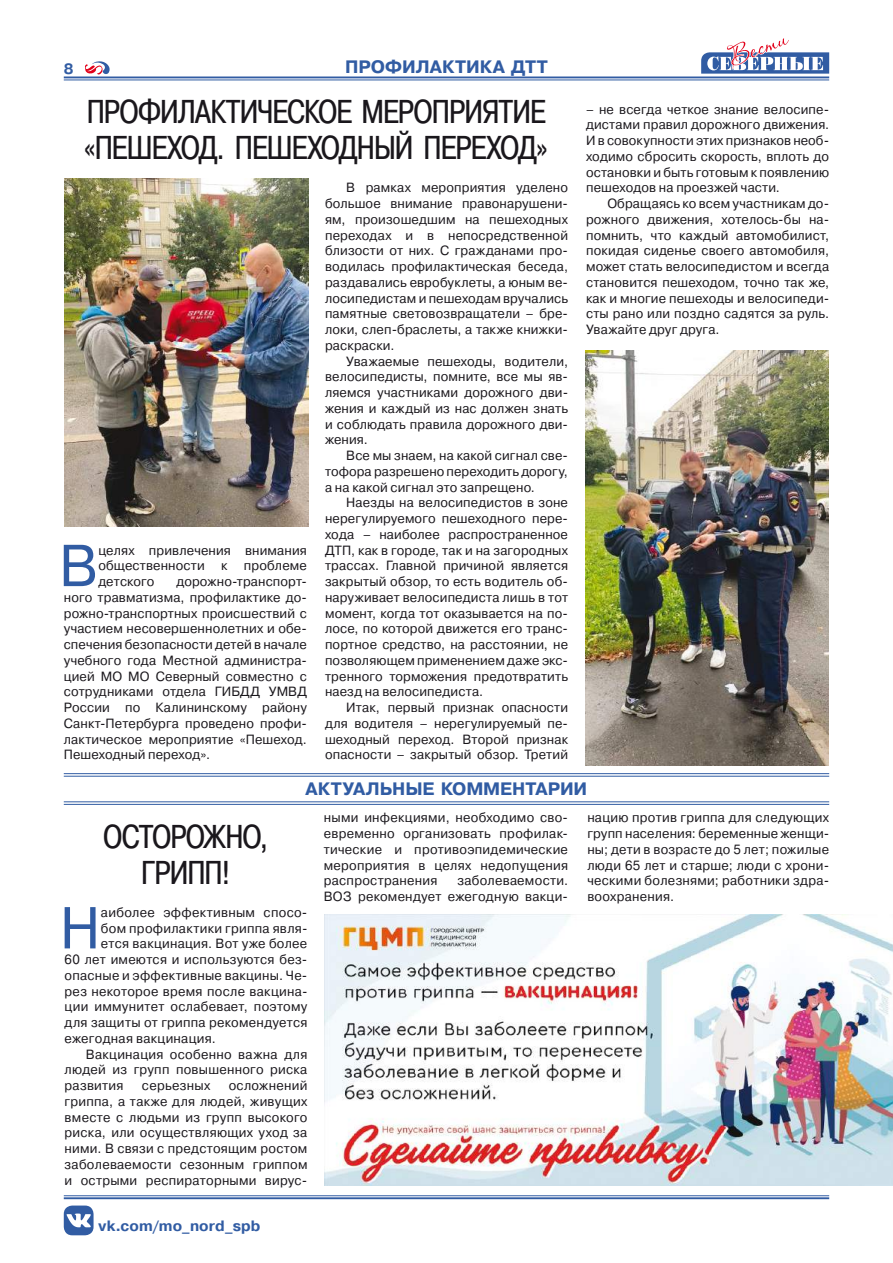
<style>
.page{position:relative;width:893px;height:1263px;background:#fff}
.page>*{position:absolute;margin:0;border:0;box-sizing:border-box;transform-origin:0 0}
.t1{font:58.95px "Pragmatica C";color:#315ca3}
.t2{font:33px/36px "Pragmatica Cond C";letter-spacing:-.015em;color:#1a171c}
.t3{font:700 18px "Pragmatica C";letter-spacing:-.005em;color:#315ca3}
.t4{font:700 15px "Pragmatica C";letter-spacing:.005em;color:#315ca3}
.t5{font:13.35px/15.8px "Pragmatica C";letter-spacing:.02em;color:#1a171c;text-align:justify}
</style>
<div class="page">
<svg style="left:701px;top:38px;width:128px;height:42px"></svg>
<svg style="left:85px;top:61px;width:25px;height:14px"></svg>
<hr style="left:64px;top:1195px;width:765px;height:1px;background:#315ca3">
<hr style="left:64px;top:1197px;width:765px;height:2px;background:#315ca3">
<hr style="left:64px;top:80px;width:765px;height:1px;background:#315ca3">
<hr style="left:64px;top:76px;width:765px;height:2px;background:#315ca3">
<div style="left:64px;top:1205px;width:30px;height:30px;background:#315ca3;border-radius:9px"></div>
<svg style="left:67px;top:1213px;width:24px;height:14px"></svg>
<img style="left:324px;top:914px;width:569px;height:271px">
<hr style="left:64px;top:773px;width:765px;height:1px;background:#315ca3">
<hr style="left:64px;top:801px;width:765px;height:1px;background:#315ca3">
<hr style="left:64px;top:776px;width:765px;height:1px;background:#315ca3">
<hr style="left:64px;top:804px;width:765px;height:1px;background:#315ca3">
<img style="left:64px;top:178px;width:244px;height:348px">
<img style="left:586px;top:351px;width:242px;height:414px">
<p class="t4" style="left:64px;top:63px;width:11px">8</p>
<h3 class="t3" style="left:345px;top:60px;width:204px">ПРОФИЛАКТИКА ДТТ</h3>
<h2 class="t2" style="left:84px;top:97px;width:465px">ПРОФИЛАКТИЧЕСКОЕ МЕРОПРИЯТИЕ «ПЕШЕХОД. ПЕШЕХОДНЫЙ ПЕРЕХОД»</h2>
<h1 class="t1" style="left:59px;top:544px;width:41px">В</h1>
<p class="t5" style="left:98px;top:543px;width:210px">целях привлечения внимания общественности к проблеме детского</p>
<p class="t5" style="left:64px;top:575px;width:245px;text-indent:113px">дорожно-транспорт&shy;ного травматизма, профилактике до&shy;рожно-транспортных происшествий с участием несовершеннолетних и обе&shy;спечения безопасности детей в начале учебного года Местной администра&shy;цией МО МО Северный совместно с сотрудниками отдела ГИБДД УМВД России по Калининскому району Санкт-Петербурга проведено профи&shy;лактическое мероприятие «Пешеход.<br>Пешеходный переход».</p>
<p class="t5" style="left:325px;top:181px;width:245px;text-indent:21px">В рамках мероприятия уделено большое внимание правонарушени&shy;ям, произошедшим на пешеходных переходах и в непосредственной близости от них. С гражданами про&shy;водилась профилактическая беседа, раздавались евробуклеты, а юным ве&shy;лосипедистам и пешеходам вручались памятные световозвращатели – бре&shy;локи, слеп-браслеты, а также книжки&shy;раскраски.</p>
<p class="t5" style="left:325px;top:354px;width:245px;text-indent:21px">Уважаемые пешеходы, водители, велосипедисты, помните, все мы яв&shy;ляемся участниками дорожного дви&shy;жения и каждый из нас должен знать и соблюдать правила дорожного дви&shy;жения.</p>
<p class="t5" style="left:325px;top:449px;width:244px;text-indent:21px">Все мы знаем, на какой сигнал све&shy;тофора разрешено переходить дорогу, а на какой сигнал это запрещено.</p>
<p class="t5" style="left:325px;top:496px;width:245px;text-indent:21px">Наезды на велосипедистов в зоне нерегулируемого пешеходного пере&shy;хода – наиболее распространенное ДТП, как в городе, так и на загородных трассах. Главной причиной является закрытый обзор, то есть водитель об&shy;наруживает велосипедиста лишь в тот момент, когда тот оказывается на по&shy;лосе, по которой движется его транс&shy;портное средство, на расстоянии, не позволяющем применением даже экс&shy;тренного торможения предотвратить наезд на велосипедиста.</p>
<p class="t5" style="left:325px;top:701px;width:244px;text-indent:21px">Итак, первый признак опасности для водителя – нерегулируемый пе&shy;шеходный переход. Второй признак опасности – закрытый обзор. Третий</p>
<p class="t5" style="left:586px;top:102px;width:245px">– не всегда четкое знание велосипе&shy;дистами правил дорожного движения.<br>И в совокупности этих признаков необ&shy;ходимо сбросить скорость, вплоть до остановки и быть готовым к появлению пешеходов на проезжей части.</p>
<p class="t5" style="left:586px;top:197px;width:245px;text-indent:21px">Обращаясь ко всем участникам до&shy;рожного движения, хотелось-бы на&shy;помнить, что каждый автомобилист, покидая сиденье своего автомобиля, может стать велосипедистом и всегда становится пешеходом, точно так же, как и многие пешеходы и велосипеди&shy;сты рано или поздно садятся за руль.<br>Уважайте друг друга.</p>
<h2 class="t2" style="left:103px;top:821px;width:166px;text-align:center">ОСТОРОЖНО,<br>ГРИПП!</h2>
<h3 class="t3" style="left:306px;top:782px;width:283px">АКТУАЛЬНЫЕ КОММЕНТАРИИ</h3>
<p class="t5" style="left:324px;top:811px;width:246px">ными инфекциями, необходимо сво&shy;евременно организовать профилак&shy;тические и противоэпидемические мероприятия в целях недопущения распространения</p>
<p class="t5" style="left:587px;top:811px;width:243px">нацию против гриппа для следующих групп населения: беременные женщи&shy;ны; дети в возрасте до 5 лет; пожилые люди 65 лет и старше; люди с хрони&shy;ческими болезнями; работники здра&shy;воохранения.</p>
<p class="t5" style="left:324px;top:874px;width:246px;text-align:right">заболеваемости.<br>ВОЗ рекомендует ежегодную вакци-</p>
<h1 class="t1" style="left:60px;top:906px;width:42px">Н</h1>
<p class="t5" style="left:101px;top:905px;width:208px">аиболее эффективным спосо-</p>
<p class="t5" style="left:101px;top:921px;width:208px">бом профилактики гриппа явля-</p>
<p class="t5" style="left:101px;top:937px;width:208px">ется вакцинация. Вот уже более</p>
<p class="t5" style="left:65px;top:953px;width:244px">60 лет имеются и используются без-</p>
<p class="t5" style="left:65px;top:968px;width:244px">опасные и эффективные вакцины. Че-</p>
<p class="t5" style="left:65px;top:984px;width:244px">рез некоторое время после вакцина-</p>
<p class="t5" style="left:65px;top:1000px;width:244px">ции иммунитет ослабевает, поэтому</p>
<p class="t5" style="left:65px;top:1016px;width:244px">для защиты от гриппа рекомендуется</p>
<p class="t5" style="left:65px;top:1031px;width:153px">ежегодная вакцинация.</p>
<p class="t5" style="left:86px;top:1047px;width:223px">Вакцинация особенно важна для</p>
<p class="t5" style="left:65px;top:1063px;width:244px">людей из групп повышенного риска</p>
<p class="t5" style="left:65px;top:1079px;width:60px">развития</p>
<p class="t5" style="left:142px;top:1079px;width:70px">серьезных</p>
<p class="t5" style="left:65px;top:1079px;width:244px;text-indent:164px">осложнений гриппа, а также для людей, живущих вместе с людьми из групп высокого риска, или осуществляющих уход за ними. В связи с предстоящим ростом заболеваемости сезонным гриппом и острыми респираторными вирус-</p>
<p class="t4" style="left:99px;top:1220px;width:163px">vk.com/mo_nord_spb</p>
</div>
